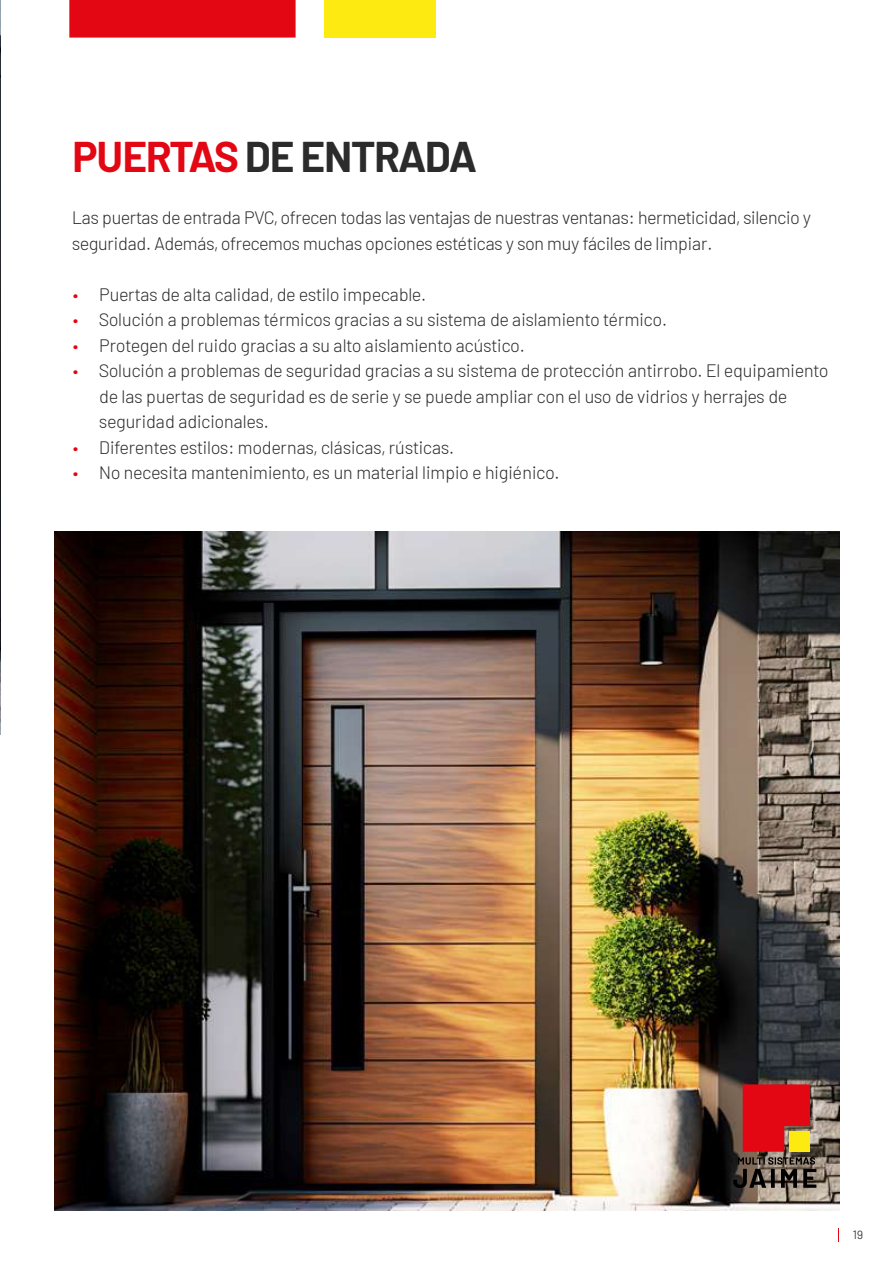
<style>
.page{position:relative;width:893px;height:1263px;background:#fff}
.page>*{position:absolute;margin:0;border:0;box-sizing:border-box;transform-origin:0 0}
.t1{font:700 42px "Barlow";letter-spacing:-.025em;color:#2b2b2b}
.t2{font:300 18px/25.5px "Barlow";color:#2b2b2b}
.t3{font:12px "Barlow";color:#3c3c3b}
.s1{color:#e30613}
</style>
<div class="page">
<svg style="left:838px;top:1228px;width:1px;height:13px"></svg>
<img style="left:54px;top:531px;width:785px;height:679px">
<img style="left:0;top:0;width:1px;height:734px">
<svg style="left:69px;top:0;width:367px;height:38px;background:#ec6026"></svg>
<svg style="left:733px;top:1084px;width:83px;height:104px;background:#a3392e"></svg>
<h1 class="t1" style="left:72px;top:125px;width:406px"><span class="s1">PUERTAS</span> DE ENTRADA</h1>
<p class="t2" style="left:72px;top:204px;width:740px">Las puertas de entrada PVC, ofrecen todas las ventajas de nuestras ventanas: hermeticidad, silencio y seguridad. Además, ofrecemos muchas opciones estéticas y son muy fáciles de limpiar.</p>
<p class="t2" style="left:72px;top:280px;width:355px"><span class="s1">•</span> Puertas de alta calidad, de estilo impecable.</p>
<p class="t2" style="left:72px;top:306px;width:596px"><span class="s1">•</span> Solución a problemas térmicos gracias a su sistema de aislamiento térmico.</p>
<p class="t2" style="left:72px;top:331px;width:454px"><span class="s1">•</span> Protegen del ruido gracias a su alto aislamiento acústico.</p>
<p class="t2" style="left:99px;top:357px;width:731px;text-indent:-27px"><span class="s1">•</span> Solución a problemas de seguridad gracias a su sistema de protección antirrobo. El equipamiento de las puertas de seguridad es de serie y se puede ampliar con el uso de vidrios y herrajes de seguridad adicionales.</p>
<p class="t2" style="left:72px;top:433px;width:383px"><span class="s1">•</span> Diferentes estilos: modernas, clásicas, rústicas.</p>
<p class="t2" style="left:72px;top:459px;width:489px"><span class="s1">•</span> No necesita mantenimiento, es un material limpio e higiénico.</p>
<p class="t3" style="left:853px;top:1226px;width:11px">19</p>
</div>
